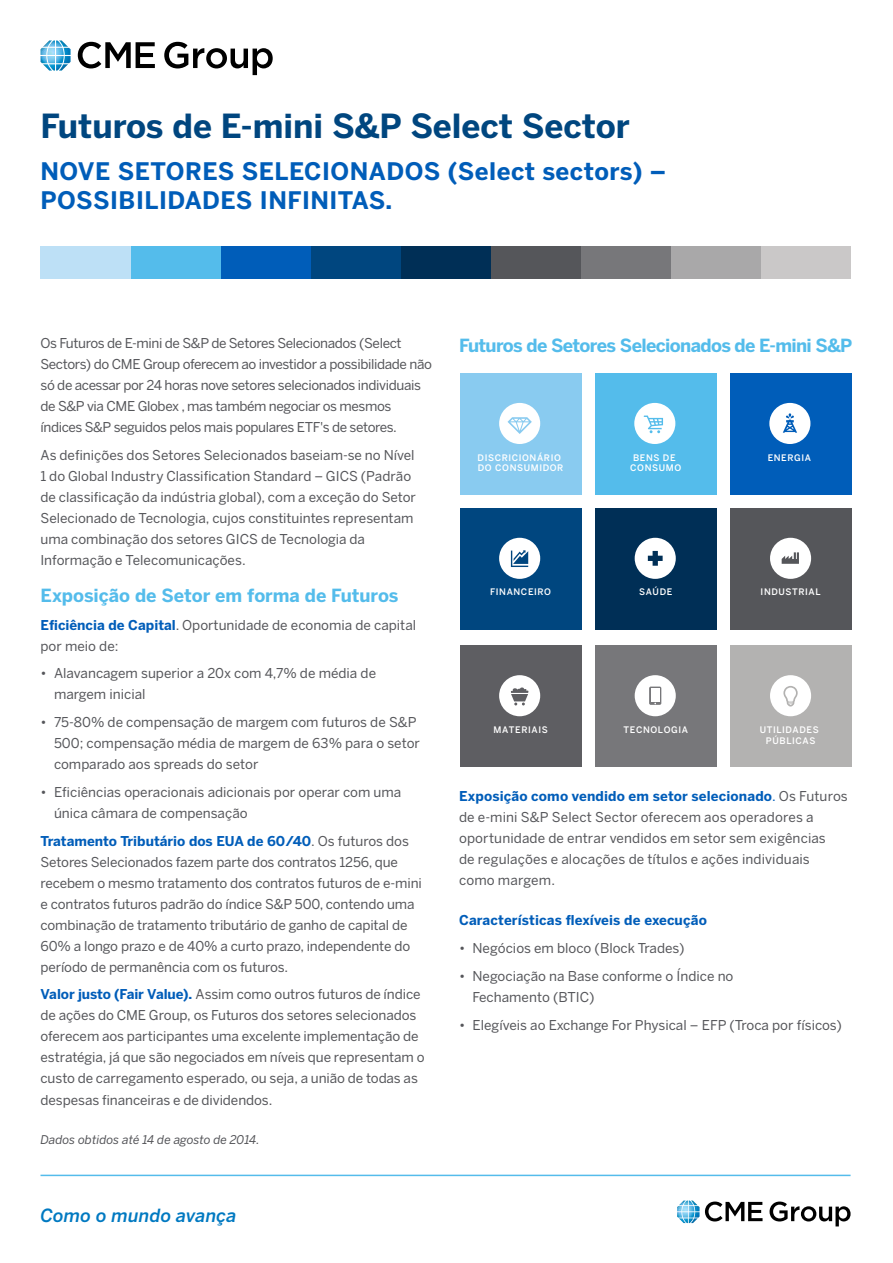
<style>
.page{position:relative;width:893px;height:1263px;background:#fff}
.page>*{position:absolute;margin:0;border:0;box-sizing:border-box;transform-origin:0 0}
.t1{font:700 33px "Benton Sans";color:#00467f}
.t2{font:700 24px/28.8px "Benton Sans";letter-spacing:.02em;color:#005db9}
.t3{font:700 18px "Benton Sans";letter-spacing:-.03em;color:#54bceb}
.t4{font:700 18px "Benton Sans";letter-spacing:-.005em;color:#54bceb}
.t5{font:italic 500 18px "Benton Sans";letter-spacing:.01em;color:#0079c1}
.t6{font:13.5px/21px "Benton Sans";letter-spacing:-.005em;color:#55565a}
.t7{font:13.5px/21px "Benton Sans";letter-spacing:-.03em;color:#55565a}
.t8{font:700 13.5px "Benton Sans";letter-spacing:.01em;color:#005db9}
.t9{font:italic 12px "Benton Sans";color:#55565a}
.t10{font:500 9px/10.8px "Benton Sans";letter-spacing:.065em;color:#fff;text-align:center}
.s1{font-weight:700;color:#005db9}
.s2{color:#005db9}
</style>
<div class="page">
<svg style="left:78px;top:42px;width:77px;height:26px"></svg>
<svg style="left:164px;top:42px;width:109px;height:33px"></svg>
<img style="left:40px;top:40px;width:31px;height:31px">
<div style="left:730px;top:508px;width:122px;height:121px;background:#55565a"></div>
<div style="left:460px;top:508px;width:122px;height:121px;background:#00467f"></div>
<div style="left:730px;top:645px;width:122px;height:122px;background:#b3b2b1"></div>
<div style="left:595px;top:645px;width:122px;height:122px;background:#77777a"></div>
<div style="left:460px;top:645px;width:122px;height:122px;background:#5e5e62"></div>
<div style="left:730px;top:373px;width:122px;height:122px;background:#005db9"></div>
<div style="left:595px;top:373px;width:122px;height:122px;background:#54bceb"></div>
<div style="left:460px;top:373px;width:122px;height:122px;background:#89cbf0"></div>
<div style="left:595px;top:508px;width:122px;height:121px;background:#002f56"></div>
<svg style="left:635px;top:538px;width:41px;height:41px"></svg>
<svg style="left:770px;top:538px;width:41px;height:41px"></svg>
<svg style="left:499px;top:675px;width:41px;height:41px"></svg>
<svg style="left:770px;top:675px;width:41px;height:41px"></svg>
<svg style="left:635px;top:675px;width:41px;height:41px"></svg>
<div style="left:651px;top:689px;width:8px;height:13px;background:#fff"></div>
<svg style="left:499px;top:538px;width:41px;height:41px"></svg>
<svg style="left:499px;top:403px;width:41px;height:41px"></svg>
<svg style="left:634px;top:403px;width:41px;height:41px"></svg>
<svg style="left:769px;top:403px;width:41px;height:41px"></svg>
<svg style="left:705px;top:1201px;width:57px;height:20px"></svg>
<svg style="left:769px;top:1201px;width:81px;height:25px"></svg>
<img style="left:677px;top:1200px;width:23px;height:23px">
<hr style="left:40px;top:1175px;width:810px;height:1px;background:#54bceb">
<div style="left:401px;top:246px;width:90px;height:33px;background:#002f56"></div>
<div style="left:761px;top:246px;width:89px;height:33px;background:#cac8c8"></div>
<div style="left:671px;top:246px;width:90px;height:33px;background:#a9a8a9"></div>
<div style="left:131px;top:246px;width:90px;height:33px;background:#54bceb"></div>
<div style="left:221px;top:246px;width:90px;height:33px;background:#005db9"></div>
<div style="left:311px;top:246px;width:90px;height:33px;background:#00467f"></div>
<div style="left:491px;top:246px;width:90px;height:33px;background:#55565a"></div>
<div style="left:581px;top:246px;width:90px;height:33px;background:#77777a"></div>
<div style="left:40px;top:246px;width:91px;height:33px;background:#bde0f6"></div>
<h1 class="t1" style="left:40px;top:106px;width:591px">Futuros de E-mini S&amp;P Select Sector</h1>
<h2 class="t2" style="left:40px;top:157px;width:627px">NOVE SETORES SELECIONADOS (Select sectors) –<br>POSSIBILIDADES INFINITAS.</h2>
<p class="t7" style="left:40px;top:333px;width:393px">Os Futuros de E-mini de S&amp;P de Setores Selecionados (Select Sectors) do CME Group oferecem ao investidor a possibilidade não só de acessar por 24 horas nove setores selecionados individuais de S&amp;P via CME Globex , mas também negociar os mesmos índices S&amp;P seguidos pelos mais populares ETF's de setores.</p>
<p class="t6" style="left:40px;top:444px;width:377px">As definições dos Setores Selecionados baseiam-se no Nível 1 do Global Industry Classification Standard – GICS (Padrão de classificação da indústria global), com a exceção do Setor Selecionado de Tecnologia, cujos constituintes representam uma combinação dos setores GICS de Tecnologia da Informação e Telecomunicações.</p>
<h3 class="t4" style="left:40px;top:584px;width:360px">Exposição de Setor em forma de Futuros</h3>
<p class="t6" style="left:40px;top:614px;width:377px"><span class="s1">Eficiência de Capital</span>. Oportunidade de economia de capital por meio de:</p>
<p class="t6" style="left:54px;top:663px;width:324px;text-indent:-14px">• Alavancagem superior a 20x com 4,7% de média de margem inicial</p>
<p class="t6" style="left:54px;top:711px;width:367px;text-indent:-14px">• 75-80% de compensação de margem com futuros de S&amp;P<br>500; compensação média de margem de 63% para o setor comparado aos spreads do setor</p>
<p class="t6" style="left:54px;top:781px;width:349px;text-indent:-14px">• Eficiências operacionais adicionais por operar com uma única câmara de compensação</p>
<p class="t6" style="left:40px;top:830px;width:383px"><span class="s1">Tratamento Tributário dos EUA de 60/40</span>. Os futuros dos Setores Selecionados fazem parte dos contratos 1256, que recebem o mesmo tratamento dos contratos futuros de e-mini e contratos futuros padrão do índice S&amp;P 500, contendo uma combinação de tratamento tributário de ganho de capital de 60% a longo prazo e de 40% a curto prazo, independente do período de permanência com os futuros.</p>
<p class="t6" style="left:40px;top:984px;width:386px"><span class="s1">Valor justo (Fair Value).</span> Assim como outros futuros de índice de ações do CME Group, os Futuros dos setores selecionados oferecem aos participantes uma excelente implementação de estratégia, já que são negociados em níveis que representam o custo de carregamento esperado, ou seja, a união de todas as despesas financeiras e de dividendos.</p>
<p class="t9" style="left:40px;top:1133px;width:221px">Dados obtidos até 14 de agosto de 2014.</p>
<h3 class="t5" style="left:40px;top:1205px;width:197px">Como o mundo avança</h3>
<h3 class="t3" style="left:459px;top:335px;width:395px">Futuros de Setores Selecionados de E-mini S&amp;P</h3>
<p class="t10" style="left:478px;top:452px;width:87px;text-align:left">DISCRICIONÁRIO<br>DO CONSUMIDOR</p>
<p class="t10" style="left:630px;top:452px;width:52px">BENS DE<br>CONSUMO</p>
<p class="t10" style="left:768px;top:452px;width:45px">ENERGIA</p>
<p class="t10" style="left:490px;top:587px;width:62px">FINANCEIRO</p>
<p class="t10" style="left:639px;top:587px;width:35px">SAÚDE</p>
<p class="t10" style="left:761px;top:587px;width:62px">INDUSTRIAL</p>
<p class="t10" style="left:493px;top:724px;width:56px">MATERIAIS</p>
<p class="t10" style="left:760px;top:724px;width:61px">UTILIDADES<br>PÚBLICAS</p>
<p class="t10" style="left:624px;top:724px;width:66px">TECNOLOGIA</p>
<p class="t6" style="left:459px;top:785px;width:390px"><span class="s1">Exposição como vendido em setor selecionado</span><span class="s2">.</span> Os Futuros de e-mini S&amp;P Select Sector oferecem aos operadores a oportunidade de entrar vendidos em setor sem exigências<br>de regulações e alocações de títulos e ações individuais como margem.</p>
<p class="t8" style="left:459px;top:912px;width:249px">Características flexíveis de execução</p>
<p class="t6" style="left:459px;top:937px;width:227px">• Negócios em bloco (Block Trades)</p>
<p class="t6" style="left:472px;top:965px;width:262px;text-indent:-14px">• Negociação na Base conforme o Índice no<br>Fechamento (BTIC)</p>
<p class="t6" style="left:459px;top:1014px;width:384px">• Elegíveis ao Exchange For Physical – EFP (Troca por físicos)</p>
</div>
